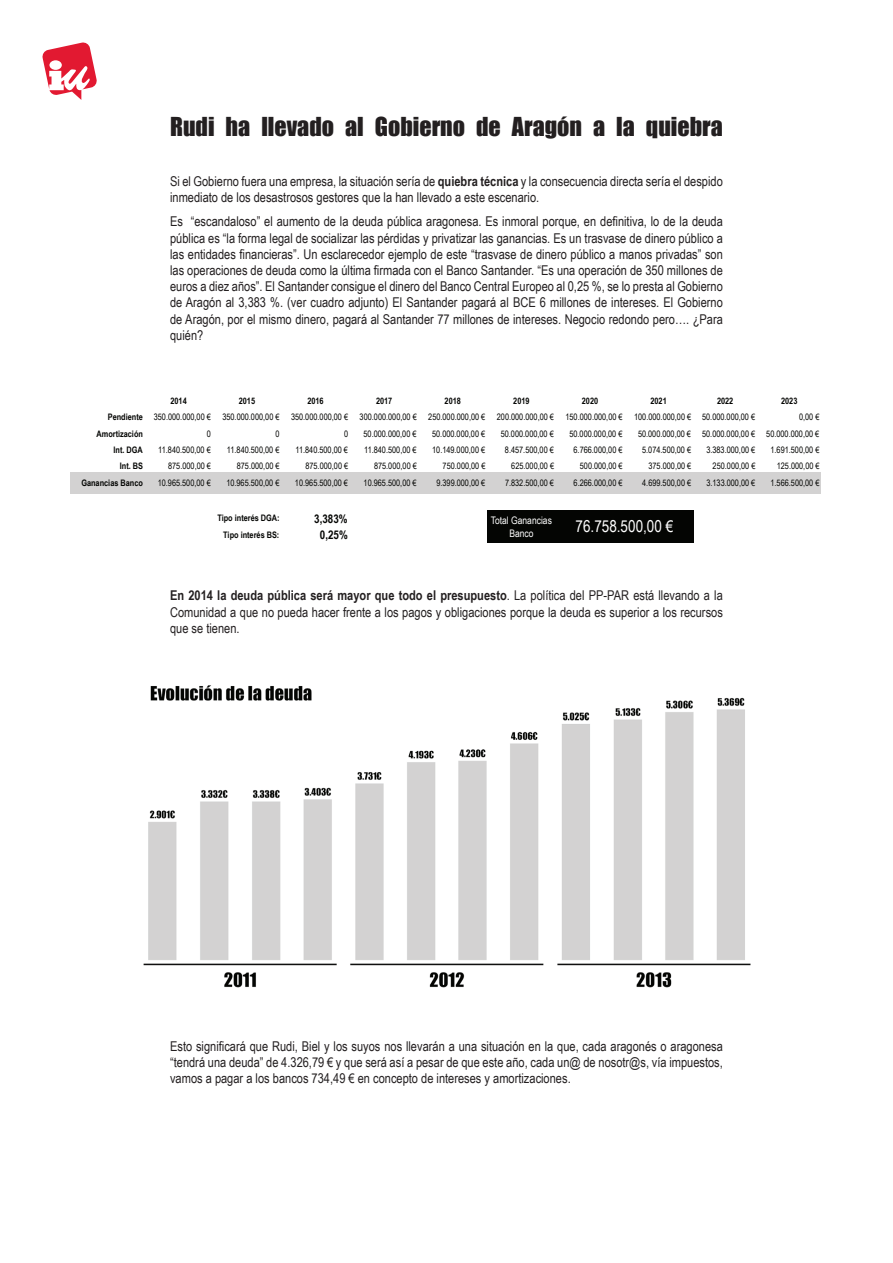
<style>
.page{position:relative;width:893px;height:1263px;background:#fff}
.page>*{position:absolute;margin:0;border:0;box-sizing:border-box;transform-origin:0 0}
.t1{font:24px "Impact";color:#231f20}
.t2{font:16.5px "Arial Narrow";color:#fff}
.t3{font:13.5px/16.2px "Arial Narrow";color:#231f20;text-align:justify}
.t4{font:700 12px "Arial Narrow";color:#040503}
.t5{font:10.35px/12.9px "Arial Narrow";color:#fff;text-align:center}
.t6{font:9px "Arial Narrow";color:#040503}
.t7{font:700 9px "Arial Narrow";color:#040503}
.s1{font-weight:700}
</style>
<div class="page">
<div style="left:71px;top:472px;width:750px;height:22px;background:#d3d2d2"></div>
<div style="left:487px;top:510px;width:206px;height:17px;background:#040503"></div>
<div style="left:487px;top:527px;width:206px;height:16px;background:#040503"></div>
<img style="left:143px;top:685px;width:608px;height:303px">
<svg style="left:43px;top:43px;width:54px;height:57px"></svg>
<h1 class="t1" style="left:170px;top:108px;width:554px">Rudi ha llevado al Gobierno de Aragón a la quiebra</h1>
<p class="t3" style="left:170px;top:172px;width:554px">Si el Gobierno fuera una empresa, la situación sería de <span class="s1">quiebra técnica</span> y la consecuencia directa sería el despido inmediato de los desastrosos gestores que la han llevado a este escenario.</p>
<p class="t3" style="left:170px;top:213px;width:554px">Es “escandaloso” el aumento de la deuda pública aragonesa. Es inmoral porque, en definitiva, lo de la deuda pública es “la forma legal de socializar las pérdidas y privatizar las ganancias. Es un trasvase de dinero público a las entidades financieras”. Un esclarecedor ejemplo de este “trasvase de dinero público a manos privadas” son las operaciones de deuda como la última firmada con el Banco Santander. “Es una operación de 350 millones de euros a diez años”. El Santander consigue el dinero del Banco Central Europeo al 0,25 %, se lo presta al Gobierno de Aragón al 3,383 %. (ver cuadro adjunto) El Santander pagará al BCE 6 millones de intereses. El Gobierno de Aragón, por el mismo dinero, pagará al Santander 77 millones de intereses. Negocio redondo pero…. ¿Para quién?</p>
<p class="t7" style="left:170px;top:394px;width:18px">2014</p>
<p class="t7" style="left:239px;top:394px;width:18px">2015</p>
<p class="t7" style="left:307px;top:394px;width:18px">2016</p>
<p class="t7" style="left:376px;top:394px;width:18px">2017</p>
<p class="t7" style="left:445px;top:394px;width:18px">2018</p>
<p class="t7" style="left:513px;top:394px;width:18px">2019</p>
<p class="t7" style="left:582px;top:394px;width:18px">2020</p>
<p class="t7" style="left:650px;top:394px;width:18px">2021</p>
<p class="t7" style="left:717px;top:394px;width:18px">2022</p>
<p class="t7" style="left:781px;top:394px;width:18px">2023</p>
<p class="t6" style="left:108px;top:410px;width:105px"><span class="s1">Pendiente</span> 350.000.000,00 €</p>
<p class="t6" style="left:222px;top:410px;width:59px">350.000.000,00 €</p>
<p class="t6" style="left:291px;top:410px;width:59px">350.000.000,00 €</p>
<p class="t6" style="left:360px;top:410px;width:59px">300.000.000,00 €</p>
<p class="t6" style="left:428px;top:410px;width:59px">250.000.000,00 €</p>
<p class="t6" style="left:497px;top:410px;width:59px">200.000.000,00 €</p>
<p class="t6" style="left:565px;top:410px;width:59px">150.000.000,00 €</p>
<p class="t6" style="left:634px;top:410px;width:123px">100.000.000,00 € 50.000.000,00 €</p>
<p class="t6" style="left:799px;top:410px;width:22px">0,00 €</p>
<p class="t7" style="left:97px;top:427px;width:48px">Amortización</p>
<p class="t6" style="left:207px;top:427px;width:6px">0</p>
<p class="t6" style="left:275px;top:427px;width:6px">0</p>
<p class="t6" style="left:344px;top:427px;width:6px">0</p>
<p class="t6" style="left:363px;top:427px;width:55px">50.000.000,00 €</p>
<p class="t6" style="left:432px;top:427px;width:55px">50.000.000,00 €</p>
<p class="t6" style="left:501px;top:427px;width:55px">50.000.000,00 €</p>
<p class="t6" style="left:569px;top:427px;width:55px">50.000.000,00 €</p>
<p class="t6" style="left:638px;top:427px;width:183px">50.000.000,00 € 50.000.000,00 € 50.000.000,00 €</p>
<p class="t7" style="left:114px;top:443px;width:31px">Int. DGA</p>
<p class="t6" style="left:158px;top:443px;width:54px">11.840.500,00 €</p>
<p class="t6" style="left:227px;top:443px;width:54px">11.840.500,00 €</p>
<p class="t6" style="left:296px;top:443px;width:54px">11.840.500,00 €</p>
<p class="t6" style="left:364px;top:443px;width:54px">11.840.500,00 €</p>
<p class="t6" style="left:432px;top:443px;width:55px">10.149.000,00 €</p>
<p class="t6" style="left:505px;top:443px;width:50px">8.457.500,00 €</p>
<p class="t6" style="left:574px;top:443px;width:50px">6.766.000,00 €</p>
<p class="t6" style="left:642px;top:443px;width:50px">5.074.500,00 €</p>
<p class="t6" style="left:706px;top:443px;width:50px">3.383.000,00 €</p>
<p class="t6" style="left:770px;top:443px;width:50px">1.691.500,00 €</p>
<p class="t7" style="left:120px;top:459px;width:25px">Int. BS</p>
<p class="t6" style="left:168px;top:460px;width:44px">875.000,00 €</p>
<p class="t6" style="left:237px;top:460px;width:44px">875.000,00 €</p>
<p class="t6" style="left:305px;top:460px;width:44px">875.000,00 €</p>
<p class="t6" style="left:374px;top:460px;width:44px">875.000,00 €</p>
<p class="t6" style="left:443px;top:460px;width:44px">750.000,00 €</p>
<p class="t6" style="left:511px;top:460px;width:44px">625.000,00 €</p>
<p class="t6" style="left:580px;top:460px;width:44px">500.000,00 €</p>
<p class="t6" style="left:648px;top:460px;width:44px">375.000,00 €</p>
<p class="t6" style="left:713px;top:460px;width:44px">250.000,00 €</p>
<p class="t6" style="left:777px;top:460px;width:44px">125.000,00 €</p>
<p class="t7" style="left:81px;top:476px;width:63px">Ganancias Banco</p>
<p class="t6" style="left:158px;top:476px;width:55px">10.965.500,00 €</p>
<p class="t6" style="left:226px;top:476px;width:55px">10.965.500,00 €</p>
<p class="t6" style="left:295px;top:476px;width:55px">10.965.500,00 €</p>
<p class="t6" style="left:364px;top:476px;width:55px">10.965.500,00 €</p>
<p class="t6" style="left:436px;top:476px;width:50px">9.399.000,00 €</p>
<p class="t6" style="left:505px;top:476px;width:50px">7.832.500,00 €</p>
<p class="t6" style="left:574px;top:476px;width:50px">6.266.000,00 €</p>
<p class="t6" style="left:642px;top:476px;width:50px">4.699.500,00 €</p>
<p class="t6" style="left:706px;top:476px;width:50px">3.133.000,00 €</p>
<p class="t6" style="left:770px;top:476px;width:50px">1.566.500,00 €</p>
<p class="t7" style="left:217px;top:511px;width:64px">Tipo interés DGA:</p>
<p class="t4" style="left:314px;top:509px;width:35px">3,383%</p>
<p class="t7" style="left:223px;top:527px;width:58px">Tipo interés BS:</p>
<p class="t4" style="left:320px;top:526px;width:29px">0,25%</p>
<p class="t5" style="left:491px;top:513px;width:63px">Total Ganancias<br>Banco</p>
<p class="t2" style="left:576px;top:514px;width:99px">76.758.500,00 €</p>
<p class="t3" style="left:170px;top:587px;width:554px"><span class="s1">En 2014 la deuda pública será mayor que todo el presupuesto</span>. La política del PP-PAR está llevando a la Comunidad a que no pueda hacer frente a los pagos y obligaciones porque la deuda es superior a los recursos que se tienen.</p>
<p class="t3" style="left:170px;top:1037px;width:554px">Esto significará que Rudi, Biel y los suyos nos llevarán a una situación en la que, cada aragonés o aragonesa “tendrá una deuda” de 4.326,79 € y que será así a pesar de que este año, cada un@ de nosotr@s, vía impuestos, vamos a pagar a los bancos 734,49 € en concepto de intereses y amortizaciones.</p>
</div>
